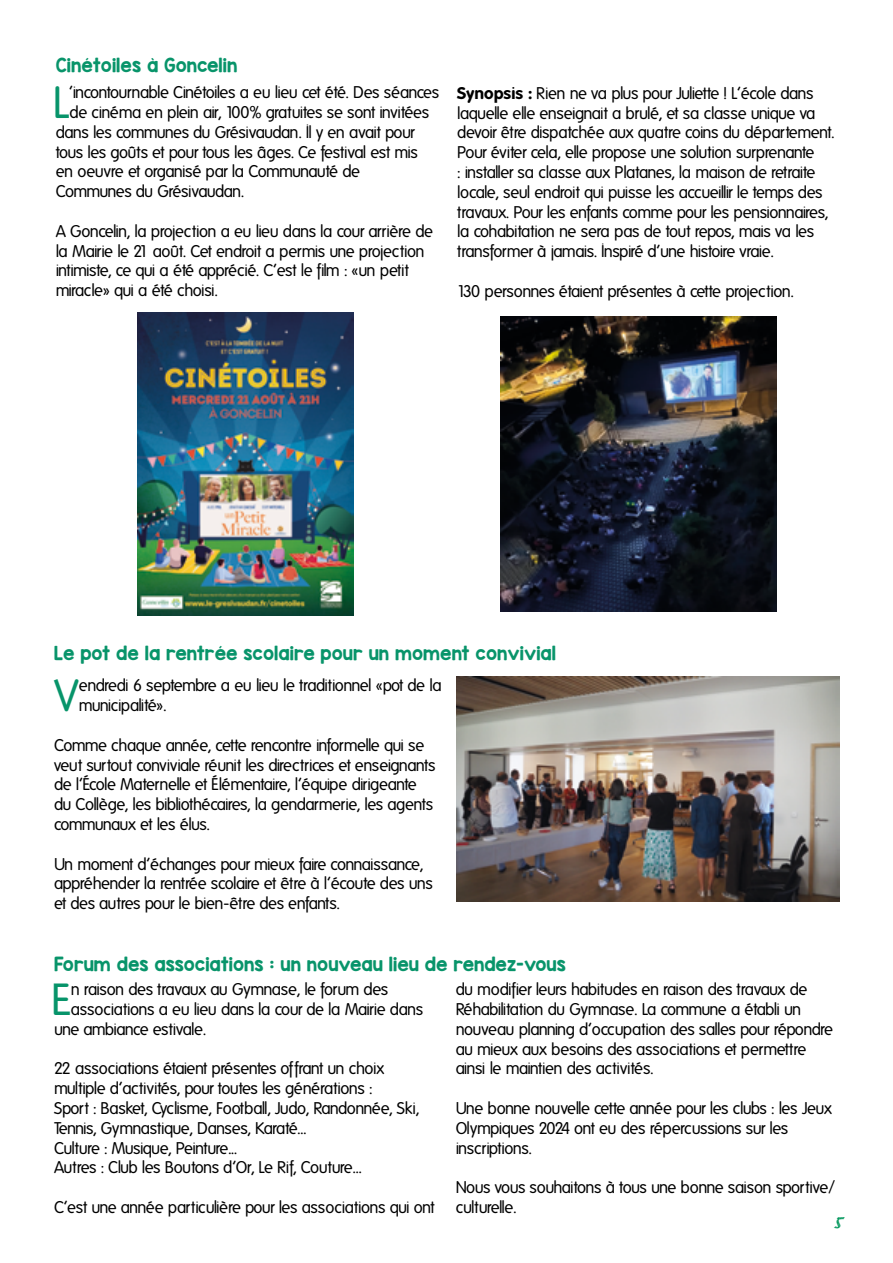
<style>
.page{position:relative;width:893px;height:1263px;background:#fff}
.page>*{position:absolute;margin:0;border:0;box-sizing:border-box;transform-origin:0 0}
.t1{font:43.65px "Folks";color:#07946a}
.t2{font:16.5px/19.8px "Folks";letter-spacing:-.035em;color:#000}
.t3{font:16.5px "KG Red Hands";color:#08946a}
.t4{font:16.5px "Advert";color:#00965b}
.s1{font-weight:700}
</style>
<div class="page">
<img style="left:456px;top:676px;width:383px;height:226px">
<img style="left:138px;top:312px;width:216px;height:304px">
<img style="left:500px;top:317px;width:277px;height:294px">
<p class="t3" style="left:56px;top:55px;width:183px">Cinétoiles à Goncelin</p>
<h1 class="t1" style="left:53px;top:79px;width:18px">L</h1>
<p class="t2" style="left:70px;top:83px;width:371px">’incontournable Cinétoiles a eu lieu cet été. Des séances</p>
<p class="t2" style="left:70px;top:103px;width:361px">de cinéma en plein air, 100% gratuites se sont invitées</p>
<p class="t2" style="left:56px;top:122px;width:360px">dans les communes du Grésivaudan. Il y en avait pour</p>
<p class="t2" style="left:56px;top:142px;width:364px">tous les goûts et pour tous les âges. Ce festival est mis</p>
<p class="t2" style="left:56px;top:162px;width:306px">en oeuvre et organisé par la Communauté de</p>
<p class="t2" style="left:56px;top:182px;width:190px">Communes du Grésivaudan.</p>
<p class="t2" style="left:56px;top:221px;width:379px">A Goncelin, la projection a eu lieu dans la cour arrière de la Mairie le 21 août. Cet endroit a permis une projection intimiste, ce qui a été apprécié. C’est le film : «un petit miracle» qui a été choisi.</p>
<p class="t2" style="left:457px;top:83px;width:379px"><span class="s1">Synopsis :</span> Rien ne va plus pour Juliette ! L’école dans laquelle elle enseignait a brulé, et sa classe unique va devoir être dispatchée aux quatre coins du département.<br>Pour éviter cela, elle propose une solution surprenante<br>: installer sa classe aux Platanes, la maison de retraite locale, seul endroit qui puisse les accueillir le temps des travaux. Pour les enfants comme pour les pensionnaires, la cohabitation ne sera pas de tout repos, mais va les transformer à jamais. Inspiré d’une histoire vraie.</p>
<p class="t2" style="left:457px;top:281px;width:338px">130 personnes étaient présentes à cette projection.</p>
<p class="t3" style="left:54px;top:642px;width:504px">Le pot de la rentrée scolaire pour un moment convivial</p>
<h1 class="t1" style="left:54px;top:672px;width:26px">V</h1>
<p class="t2" style="left:79px;top:676px;width:364px">endredi 6 septembre a eu lieu le traditionnel «pot de la municipalité».</p>
<p class="t2" style="left:54px;top:735px;width:383px">Comme chaque année, cette rencontre informelle qui se veut surtout conviviale réunit les directrices et enseignants de l’École Maternelle et Élémentaire, l’équipe dirigeante du Collège, les bibliothécaires, la gendarmerie, les agents communaux et les élus.</p>
<p class="t2" style="left:54px;top:854px;width:380px">Un moment d’échanges pour mieux faire connaissance, appréhender la rentrée scolaire et être à l’écoute des uns et des autres pour le bien-être des enfants.</p>
<p class="t3" style="left:54px;top:953px;width:513px">Forum des associations : un nouveau lieu de rendez-vous</p>
<h1 class="t1" style="left:51px;top:976px;width:21px">E</h1>
<p class="t2" style="left:71px;top:980px;width:319px">n raison des travaux au Gymnase, le forum des</p>
<p class="t2" style="left:71px;top:1000px;width:354px">associations a eu lieu dans la cour de la Mairie dans</p>
<p class="t2" style="left:54px;top:1019px;width:153px">une ambiance estivale.</p>
<p class="t2" style="left:54px;top:1059px;width:367px">22 associations étaient présentes offrant un choix multiple d’activités, pour toutes les générations :<br>Sport : Basket, Cyclisme, Football, Judo, Randonnée, Ski, Tennis, Gymnastique, Danses, Karaté...<br>Culture : Musique, Peinture...<br>Autres : Club les Boutons d’Or, Le Rif, Couture...</p>
<p class="t2" style="left:54px;top:1198px;width:382px">C’est une année particulière pour les associations qui ont</p>
<p class="t2" style="left:456px;top:980px;width:379px">du modifier leurs habitudes en raison des travaux de Réhabilitation du Gymnase. La commune a établi un nouveau planning d’occupation des salles pour répondre au mieux aux besoins des associations et permettre ainsi le maintien des activités.</p>
<p class="t2" style="left:456px;top:1099px;width:378px">Une bonne nouvelle cette année pour les clubs : les Jeux<br>Olympiques 2024 ont eu des répercussions sur les inscriptions.</p>
<p class="t2" style="left:456px;top:1178px;width:381px">Nous vous souhaitons à tous une bonne saison sportive/ culturelle.</p>
<p class="t4" style="left:834px;top:1212px;width:13px">5</p>
</div>
